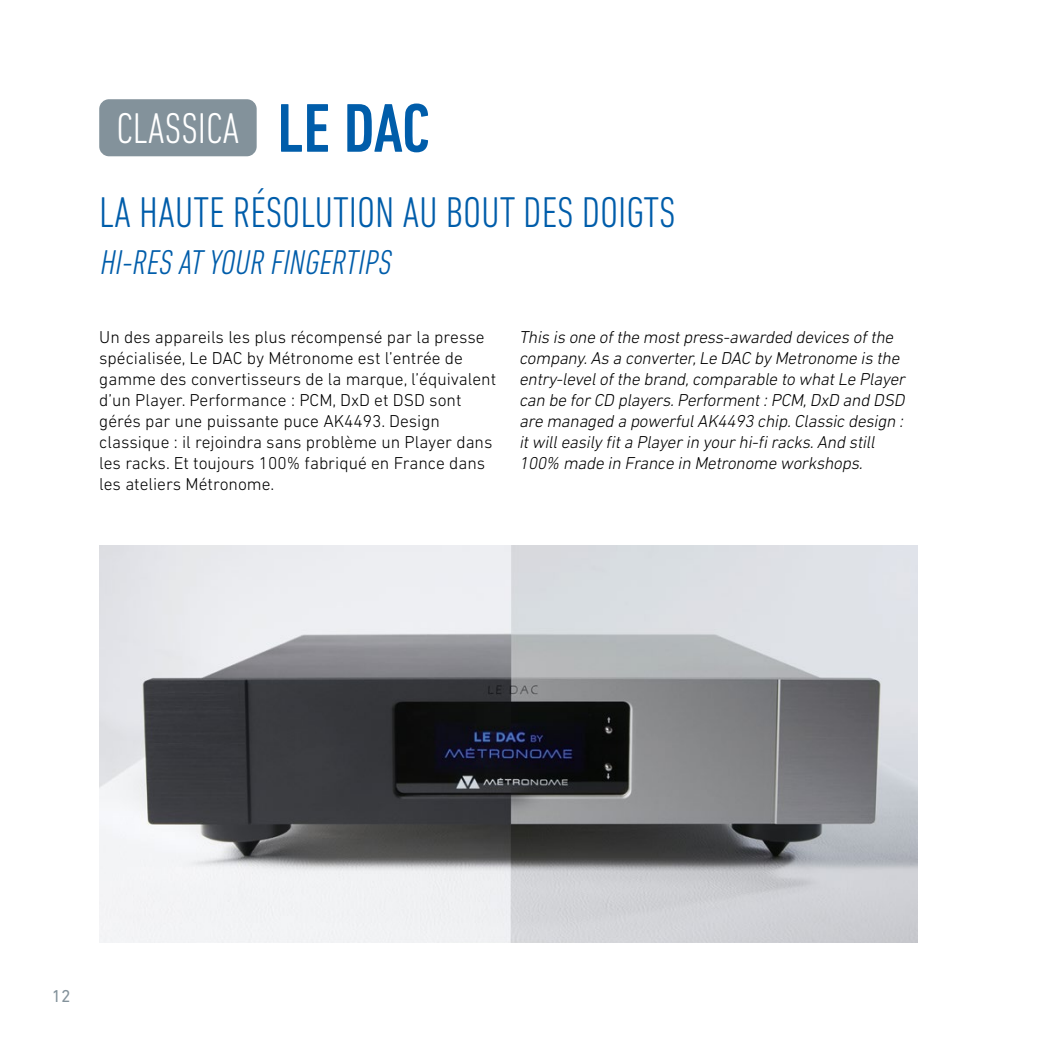
<style>
.page{position:relative;width:1042px;height:1042px;background:#fff}
.page>*{position:absolute;margin:0;border:0;box-sizing:border-box;transform-origin:0 0}
.t1{font:300 condensed 43.75px "DIN Next LT Pro";color:#005daa}
.t2{font:300 condensed 43.75px "DIN Next LT Pro";color:#fff}
.t3{font:italic 300 condensed 35px "DIN Next LT Pro";color:#005daa}
.t4{font:300 17.5px/21px "DIN Next LT Pro";color:#000}
.t5{font:italic 300 17.5px/21px "DIN Next LT Pro";color:#000}
.t6{font:17.5px "DIN Next LT Pro";color:#83929b}
.s1{font-weight:500;font-size:70px;color:#005daa}
</style>
<div class="page">
<img style="left:99px;top:546px;width:819px;height:397px">
<div style="left:99px;top:99px;width:158px;height:57px;background:#83929b;border-radius:10px"></div>
<h1 class="t2" style="left:117px;top:103px;width:314px">CLASSICA <span class="s1">LE DAC</span></h1>
<h1 class="t1" style="left:99px;top:187px;width:578px">LA HAUTE RÉSOLUTION AU BOUT DES DOIGTS</h1>
<h2 class="t3" style="left:99px;top:242px;width:299px">HI-RES ATYOUR FINGERTIPS</h2>
<p class="t4" style="left:99px;top:326px;width:398px">Un des appareils les plus récompensé par la presse spécialisée, Le DAC by Métronome est l’entrée de gamme des convertisseurs de la marque, l’équivalent d’un Player. Performance : PCM, DxD et DSD sont gérés par une puissante puce AK4493. Design classique : il rejoindra sans problème un Player dans les racks. Et toujours 100% fabriqué en France dans les ateliers Métronome.</p>
<p class="t5" style="left:519px;top:326px;width:391px">This is one ofthe mostpress-awarded devices ofthe company.As a converter,Le DAC by Metronome is the entry-levelofthe brand,comparable to whatLe Player can be forCD players.Performent:PCM,DxD and DSD are managed a powerfulAK4493 chip.Classic design : itwilleasily fita Playerin yourhi-fi racks.And still 100% made in France in Metronome workshops.</p>
<p class="t6" style="left:52px;top:985px;width:20px">12</p>
</div>
